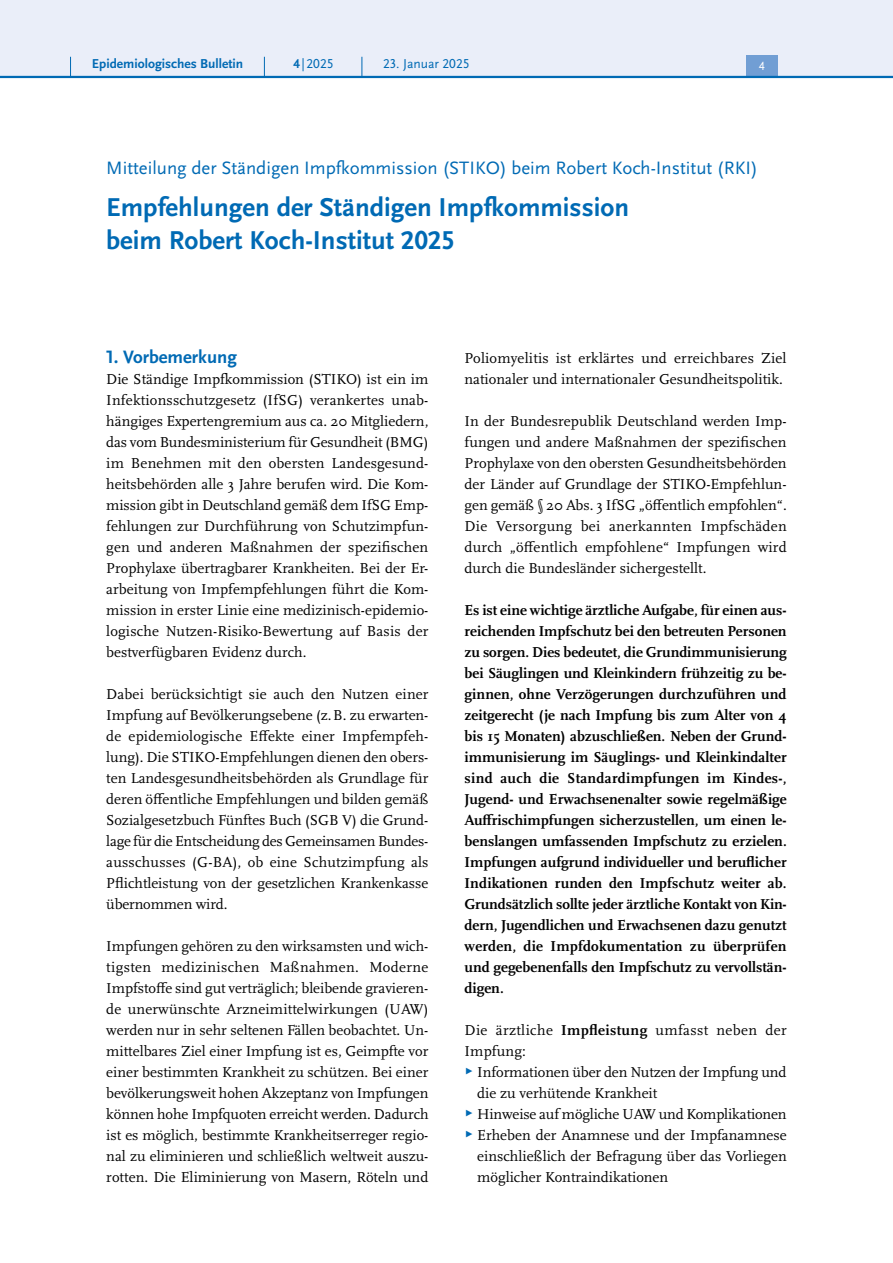
<style>
.page{position:relative;width:893px;height:1263px;background:#fff}
.page>*{position:absolute;margin:0;border:0;box-sizing:border-box;transform-origin:0 0}
.H2_-_nicht_im_Inhaltsverzeichnis{font:700 27px/33px "Scala Sans Pro";color:#006ab4}
.H3_-_nicht_im_Inhaltsverzeichnis{font:18.75px "Scala Sans Pro";color:#006ab4}
.H3_-_über_alle_Spalten{font:700 18.75px "Scala Sans Pro";color:#006ab4}
.P_-_Fließtext{font:15px/21px "Scala Pro";color:#000;text-align:justify}
.P_-_Fließtext-2{font:700 15px/21px "Scala Pro";color:#000;text-align:justify}
.Li_-_AFZ_Pfeil_Abstand{font:15px/21px "Scala Pro";letter-spacing:-.005em;color:#000}
.P_-_Fließtext-3{font:15px/21px "Scala Pro";letter-spacing:.025em;color:#000}
.t1{font:700 13.5px "Scala Sans Pro";color:#006ab4}
.t2{font:13.5px "Scala Sans Pro";color:#006ab4}
.t3{font:12.45px "Scala Sans Pro";color:#fff}
.s1{font-weight:700}
.s2{font-family:"Scala Sans Pro";font-size:9px;color:#006ab4}
</style>
<div class="page">
<div style="left:0;top:0;width:893px;height:77px;background:#eaeef9"></div>
<div style="left:746px;top:55px;width:32px;height:21px;background:#719ed4"></div>
<hr style="left:0;top:76px;width:893px;height:2px;background:#006ab4">
<svg style="left:70px;top:57px;width:1px;height:19px"></svg>
<svg style="left:264px;top:57px;width:1px;height:19px"></svg>
<svg style="left:362px;top:57px;width:1px;height:19px"></svg>
<p class="t1" style="left:92px;top:55px;width:153px">Epidemiologisches Bulletin</p>
<p class="t2" style="left:293px;top:55px;width:42px"><span class="s1">4</span> |2025</p>
<p class="t2" style="left:383px;top:55px;width:88px">23. Januar 2025</p>
<p class="t3" style="left:759px;top:59px;width:7px">4</p>
<p class="H3_-_nicht_im_Inhaltsverzeichnis" style="left:106px;top:156px;width:653px">Mitteilung der Ständigen Impfkommission (STIKO) beim Robert Koch-Institut (RKI)</p>
<h2 class="H2_-_nicht_im_Inhaltsverzeichnis" style="left:106px;top:190px;width:524px">Empfehlungen der Ständigen Impfkommission beim Robert Koch-Institut 2025</h2>
<h3 class="H3_-_über_alle_Spalten" style="left:106px;top:345px;width:132px">1. Vorbemerkung</h3>
<p class="P_-_Fließtext" style="left:106px;top:368px;width:324px">Die Ständige Impfkommission (STIKO) ist ein im Infektionsschutzgesetz (IfSG) verankertes unab&shy;hängiges Expertengremium aus ca. 20 Mitgliedern, das vom Bundesministerium für Gesundheit (BMG) im Benehmen mit den obersten Landesgesund&shy;heitsbehörden alle 3 Jahre berufen wird. Die Kom&shy;mission gibt in Deutschland gemäß dem IfSG Emp&shy;fehlungen zur Durchführung von Schutzimpfun&shy;gen und anderen Maßnahmen der spezifischen Prophylaxe übertragbarer Krankheiten. Bei der Er&shy;arbeitung von Impfempfehlungen führt die Kom&shy;mission in erster Linie eine medizinisch-epidemio&shy;logische Nutzen-Risiko-Bewertung auf Basis der bestverfügbaren Evidenz durch.</p>
<p class="P_-_Fließtext" style="left:106px;top:683px;width:324px">Dabei berücksichtigt sie auch den Nutzen einer Impfung auf Bevölkerungsebene (z.B. zu erwarten&shy;de epidemiologische Effekte einer Impfempfeh&shy;lung). Die STIKO-Empfehlungen dienen den obers&shy;ten Landesgesundheitsbehörden als Grundlage für deren öffentliche Empfehlungen und bilden gemäß Sozialgesetzbuch Fünftes Buch (SGB V) die Grund&shy;lage für die Entscheidung des Gemeinsamen Bundes&shy;ausschusses (G-BA), ob eine Schutzimpfung als Pflichtleistung von der gesetzlichen Krankenkasse übernommen wird.</p>
<p class="P_-_Fließtext" style="left:106px;top:935px;width:324px">Impfungen gehören zu den wirksamsten und wich&shy;tigsten medizinischen Maßnahmen. Moderne Impfstoffe sind gut verträglich; bleibende gravieren&shy;de unerwünschte Arzneimittelwirkungen (UAW) werden nur in sehr seltenen Fällen beobachtet. Un&shy;mittelbares Ziel einer Impfung ist es, Geimpfte vor einer bestimmten Krankheit zu schützen. Bei einer bevölkerungsweit hohen Akzeptanz von Impfungen können hohe Impfquoten erreicht werden. Dadurch ist es möglich, bestimmte Krankheitserreger regio&shy;nal zu eliminieren und schließlich weltweit auszu&shy;rotten. Die Eliminierung von Masern, Röteln und</p>
<p class="P_-_Fließtext" style="left:465px;top:347px;width:323px">Poliomyelitis ist erklärtes und erreichbares Ziel nationaler und internationaler Gesundheitspolitik.</p>
<p class="P_-_Fließtext" style="left:465px;top:410px;width:324px">In der Bundesrepublik Deutschland werden Imp&shy;fungen und andere Maßnahmen der spezifischen Prophylaxe von den obersten Gesundheitsbehörden der Länder auf Grundlage der STIKO-Empfehlun&shy;gen gemäß § 20 Abs. 3 IfSG „öffentlich empfohlen“.<br>Die Versorgung bei anerkannten Impfschäden durch „öffentlich empfohlene“ Impfungen wird durch die Bundesländer sichergestellt.</p>
<p class="P_-_Fließtext-2" style="left:465px;top:599px;width:324px">Es ist eine wichtige ärztliche Aufgabe, für einen aus&shy;reichenden Impfschutz bei den betreuten Personen zu sorgen. Dies bedeutet, die Grundimmunisierung bei Säuglingen und Kleinkindern frühzeitig zu be&shy;ginnen, ohne Verzögerungen durchzuführen und zeitgerecht (je nach Impfung bis zum Alter von 4 bis 15 Monaten) abzuschließen. Neben der Grund&shy;immunisierung im Säuglings- und Kleinkindalter sind auch die Standardimpfungen im Kindes-, Jugend- und Erwachsenenalter sowie regelmäßige Aufrischimpfungen sicherzustellen, um einen le&shy;benslangen umfassenden Impfschutz zu erzielen.<br>Impfungen aufgrund individueller und beruflicher Indikationen runden den Impfschutz weiter ab.<br>Grundsätzlich sollte jeder ärztliche Kontakt von Kin&shy;dern, Jugendlichen und Erwachsenen dazu genutzt werden, die Impfdokumentation zu überprüfen und gegebenenfalls den Impfschutz zu vervollstän&shy;digen.</p>
<p class="P_-_Fließtext-3" style="left:465px;top:1019px;width:324px">Die ärztliche <span class="s1">Impfleistung</span> umfasst neben der<br>Impfung:</p>
<p class="Li_-_AFZ_Pfeil_Abstand" style="left:477px;top:1061px;width:311px;text-indent:-13px"><span class="s2">▶</span> Informationen über den Nutzen der Impfung und die zu verhütende Krankheit</p>
<p class="Li_-_AFZ_Pfeil_Abstand" style="left:465px;top:1103px;width:324px"><span class="s2">▶</span> Hinweise auf mögliche UAW und Komplikationen</p>
<p class="Li_-_AFZ_Pfeil_Abstand" style="left:477px;top:1124px;width:311px;text-align:justify;text-indent:-13px"><span class="s2">▶</span> Erheben der Anamnese und der Impfanamnese einschließlich der Befragung über das Vorliegen möglicher Kontraindikationen</p>
</div>
